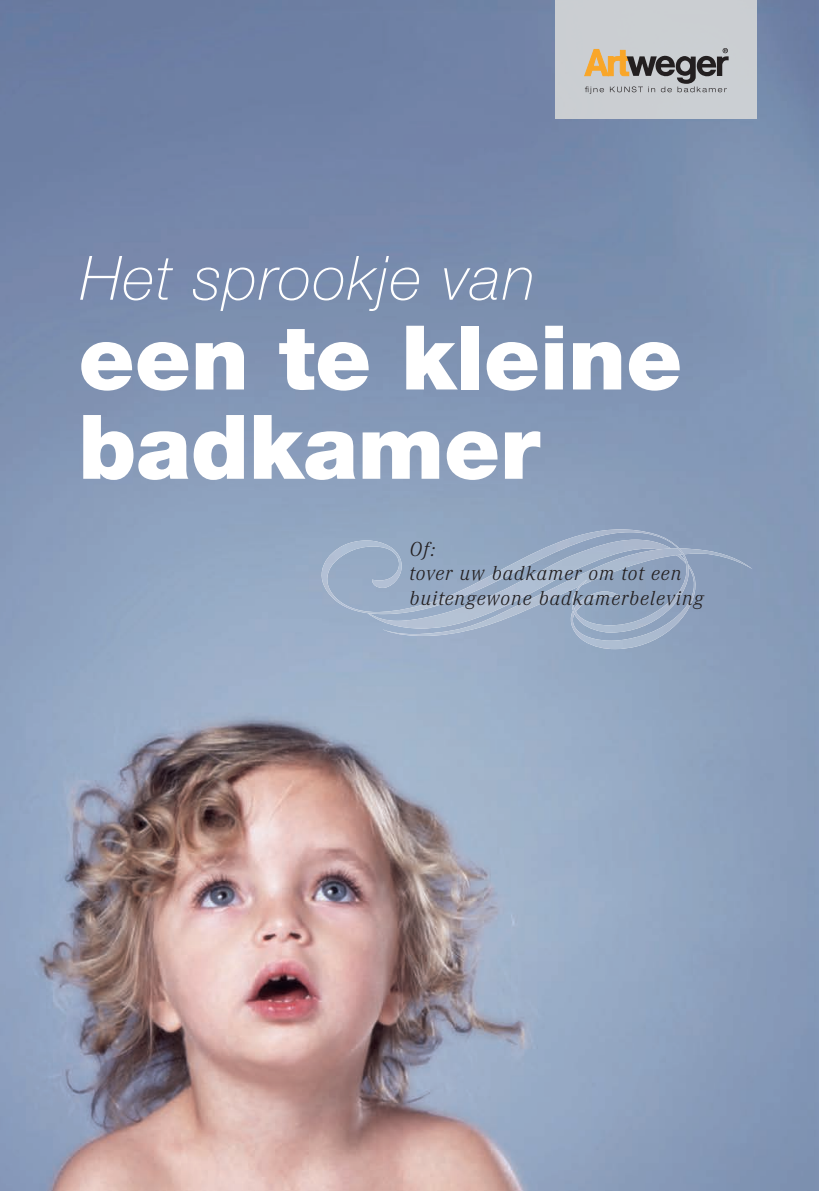
<style>
.page{position:relative;width:819px;height:1191px;background:#fff}
.page>*{position:absolute;margin:0;border:0;box-sizing:border-box;transform-origin:0 0}
.t1{font:900 89.25px/89.2px "Helvetica Neue LT Std";color:#fff}
.t2{font:italic 100 61.25px "Helvetica Neue LT Std";letter-spacing:.03em;color:#fff}
.t3{font:italic 300 21px/24.5px "Corporate A";letter-spacing:.05em;color:#231f20}
</style>
<div class="page">
<img style="left:0;top:0;width:819px;height:1191px">
<img style="left:368px;top:539px;width:336px;height:110px">
<img style="left:382px;top:548px;width:370px;height:88px">
<img style="left:314px;top:529px;width:374px;height:103px">
<div style="left:556px;top:0;width:200px;height:118px;background:#cbced2"></div>
<svg style="left:584px;top:48px;width:144px;height:46px;background:#a9a399"></svg>
<h2 class="t2" style="left:80px;top:243px;width:456px">Het sprookje van</h2>
<h1 class="t1" style="left:78px;top:313px;width:605px">een te kleine badkamer</h1>
<p class="t3" style="left:409px;top:537px;width:295px">Of:<br>tover uw badkamer om tot een buitengewone badkamerbeleving</p>
</div>
